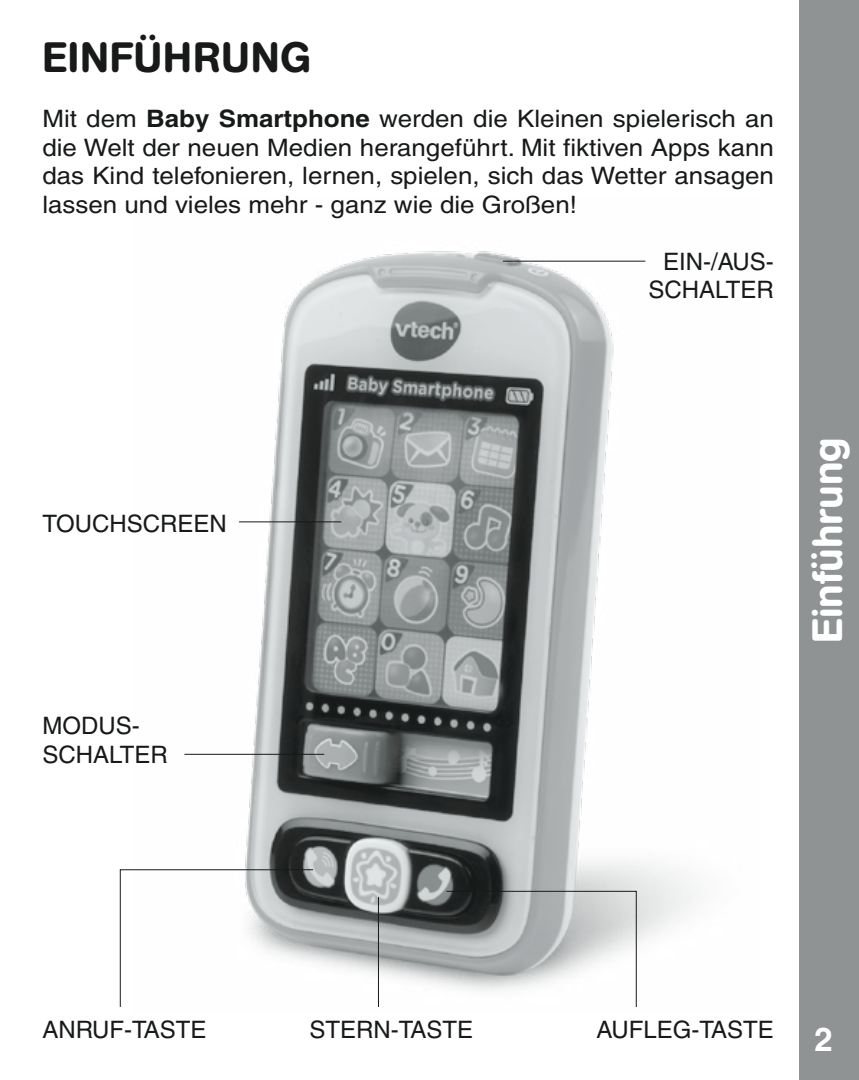
<style>
.page{position:relative;width:859px;height:1080px;background:#fff}
.page>*{position:absolute;margin:0;border:0;box-sizing:border-box;transform-origin:0 0}
.t1{font:500 42px "AG Book Rounded";color:#fff}
.t2{font:500 42px "AG Book Rounded";letter-spacing:.02em;color:#171a19}
.t3{font:700 33px "Helvetica";color:#fff}
.t4{font:500 24px/28.8px "Helvetica";color:#171a19;text-align:justify;scale:1.08 1}
.t5{font:500 24px/28.8px "Helvetica";color:#171a19;text-align:right}
.s1{font-weight:700}
</style>
<div class="page">
<div style="left:799px;top:0;width:60px;height:1080px;background:#8f9394"></div>
<img style="left:184px;top:251px;width:513px;height:735px">
<hr style="left:503px;top:261px;width:142px;height:1px;background:#171a19">
<hr style="left:378px;top:897px;width:1px;height:110px;background:#171a19">
<svg style="left:446px;top:891px;width:191px;height:116px"></svg>
<hr style="left:184px;top:754px;width:140px;height:1px;background:#171a19">
<hr style="left:239px;top:521px;width:102px;height:1px;background:#171a19">
<svg style="left:120px;top:869px;width:194px;height:138px"></svg>
<h1 class="t2" style="left:42px;top:33px;width:270px">EINFÜHRUNG</h1>
<p class="t4" style="left:42px;top:104px;width:679px">Mit dem <span class="s1">Baby Smartphone</span> werden die Kleinen spielerisch an die Welt der neuen Medien herangeführt. Mit fiktiven Apps kann das Kind telefonieren, lernen, spielen, sich das Wetter ansagen lassen und vieles mehr - ganz wie die Großen!</p>
<p class="t5" style="left:648px;top:247px;width:127px">Ein-/Aus-<br>Schalter</p>
<p class="t5" style="left:42px;top:509px;width:186px">Touchscreen</p>
<p class="t5" style="left:42px;top:711px;width:127px;text-align:left">Modus-<br>Schalter</p>
<h1 class="t1" style="left:803px;top:643px;width:207px;rotate:-90deg">Einführung</h1>
<p class="t5" style="left:42px;top:1015px;width:162px">Anruf-Taste</p>
<p class="t5" style="left:309px;top:1015px;width:162px">Stern-Taste</p>
<p class="t5" style="left:597px;top:1015px;width:176px">Aufleg-Taste</p>
<h2 class="t3" style="left:814px;top:1020px;width:20px">2</h2>
</div>
